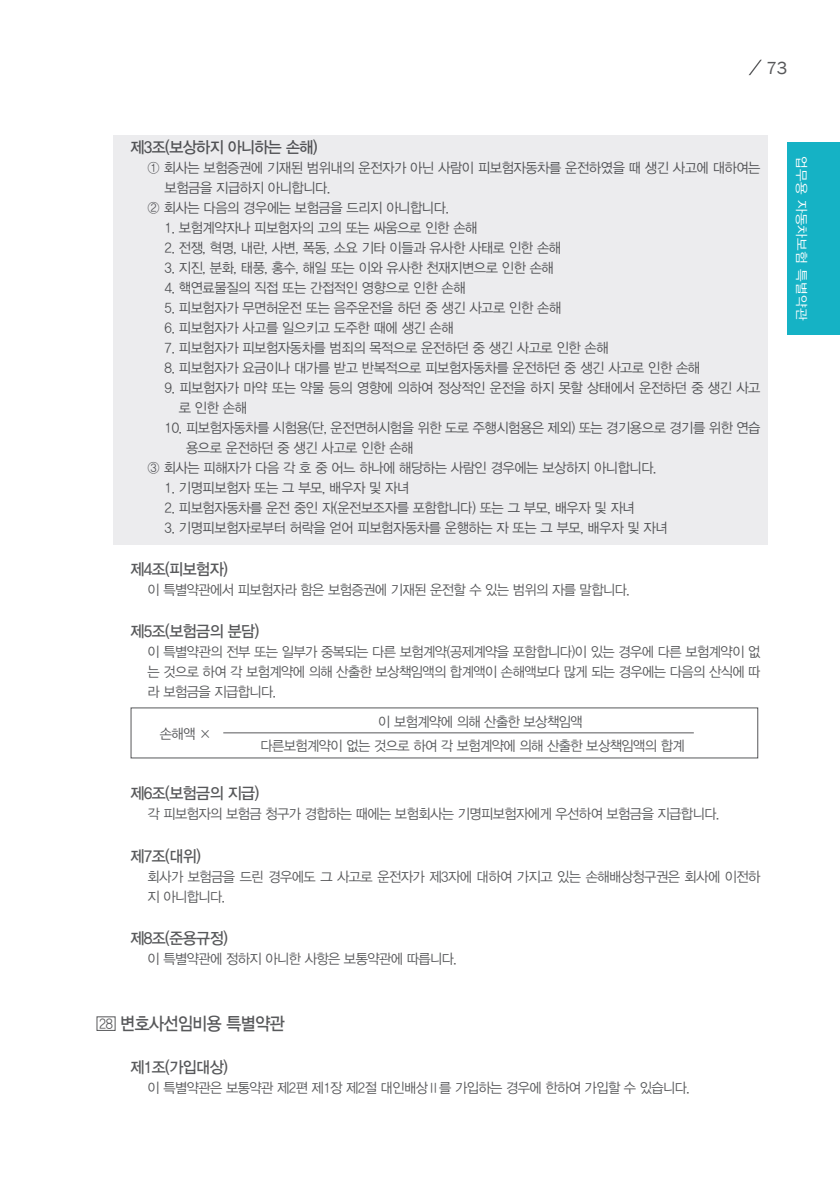
<style>
.page{position:relative;width:840px;height:1191px;background:#fff}
.page>*{position:absolute;margin:0;border:0;box-sizing:border-box;transform-origin:0 0}
.제1장_조{font:18px "YDVYGO Std 33";letter-spacing:-.03em;color:#57585a;scale:.9 1}
.t1{font:18px "Franklin Gothic";color:#57585a}
.조조{font:16px "YDVYGO Std 33";letter-spacing:-.04em;color:#57585a;scale:.95 1}
.본문_4_내어쓰기{font:14px/20px "YDVYGO Std 32";letter-spacing:-.03em;color:#57585a;scale:.95 1}
.본문-1{font:14px/20px "YDVYGO Std 32";letter-spacing:-.04em;color:#57585a;text-align:justify;scale:.95 1}
.본문_1_내어쓰기{font:14px/20px "YDVYGO Std 32";letter-spacing:-.03em;color:#57585a;scale:.95 1}
.본문{font:14px "YDVYGO Std 32";letter-spacing:-.04em;color:#57585a;scale:.95 1}
.목차_본문{font:14px "YDVYGO Std 32";color:#57585a;scale:.9 1}
.t2{font:12.8px "YDVYGO Std 12";letter-spacing:.03em;color:#fff;scale:1.06 1}
</style>
<div class="page">
<svg style="left:748px;top:60px;width:13px;height:15px"></svg>
<div style="left:787px;top:142px;width:52px;height:192px;background:#15b2c5"></div>
<hr style="left:223px;top:732px;width:470px;height:1px;background:#57585a">
<div style="left:96px;top:1016px;width:19px;height:15px;border:1px solid #57585a"></div>
<div style="left:113px;top:135px;width:654px;height:409px;background:#ececee"></div>
<p class="t1" style="left:766px;top:57px;width:23px">73</p>
<p class="조조" style="left:130px;top:139px;width:198px">제3조(보상하지 아니하는 손해)</p>
<p class="본문_1_내어쓰기" style="left:164px;top:158px;width:628px;text-indent:-17px">① 회사는 보험증권에 기재된 범위내의 운전자가 아닌 사람이 피보험자동차를 운전하였을 때 생긴 사고에 대하여는 보험금을 지급하지 아니합니다.</p>
<p class="본문_1_내어쓰기" style="left:147px;top:198px;width:319px">② 회사는 다음의 경우에는 보험금을 드리지 아니합니다.</p>
<p class="본문_4_내어쓰기" style="left:164px;top:218px;width:330px">1. 보험계약자나 피보험자의 고의 또는 싸움으로 인한 손해</p>
<p class="본문_4_내어쓰기" style="left:164px;top:238px;width:418px">2. 전쟁, 혁명, 내란, 사변, 폭동, 소요 기타 이들과 유사한 사태로 인한 손해</p>
<p class="본문_4_내어쓰기" style="left:164px;top:258px;width:411px">3. 지진, 분화, 태풍, 홍수, 해일 또는 이와 유사한 천재지변으로 인한 손해</p>
<p class="본문_4_내어쓰기" style="left:164px;top:278px;width:318px">4. 핵연료물질의 직접 또는 간접적인 영향으로 인한 손해</p>
<p class="본문_4_내어쓰기" style="left:164px;top:298px;width:419px">5. 피보험자가 무면허운전 또는 음주운전을 하던 중 생긴 사고로 인한 손해</p>
<p class="본문_4_내어쓰기" style="left:164px;top:318px;width:306px">6. 피보험자가 사고를 일으키고 도주한 때에 생긴 손해</p>
<p class="본문_4_내어쓰기" style="left:164px;top:338px;width:468px">7. 피보험자가 피보험자동차를 범죄의 목적으로 운전하던 중 생긴 사고로 인한 손해</p>
<p class="본문_4_내어쓰기" style="left:164px;top:358px;width:565px">8. 피보험자가 요금이나 대가를 받고 반복적으로 피보험자동차를 운전하던 중 생긴 사고로 인한 손해</p>
<p class="본문_4_내어쓰기" style="left:179px;top:378px;width:613px;text-indent:-14px">9. 피보험자가 마약 또는 약물 등의 영향에 의하여 정상적인 운전을 하지 못할 상태에서 운전하던 중 생긴 사고 로 인한 손해</p>
<p class="본문_4_내어쓰기" style="left:186px;top:418px;width:606px;text-indent:-21px">10. 피보험자동차를 시험용(단, 운전면허시험을 위한 도로 주행시험용은 제외) 또는 경기용으로 경기를 위한 연습 용으로 운전하던 중 생긴 사고로 인한 손해</p>
<p class="본문_1_내어쓰기" style="left:147px;top:458px;width:537px">③ 회사는 피해자가 다음 각 호 중 어느 하나에 해당하는 사람인 경우에는 보상하지 아니합니다.</p>
<p class="본문_4_내어쓰기" style="left:164px;top:478px;width:259px">1. 기명피보험자 또는 그 부모, 배우자 및 자녀</p>
<p class="본문_4_내어쓰기" style="left:164px;top:498px;width:496px">2. 피보험자동차를 운전 중인 자(운전보조자를 포함합니다) 또는 그 부모, 배우자 및 자녀</p>
<p class="본문_4_내어쓰기" style="left:164px;top:518px;width:530px">3. 기명피보험자로부터 허락을 얻어 피보험자동차를 운행하는 자 또는 그 부모, 배우자 및 자녀</p>
<p class="조조" style="left:130px;top:561px;width:104px">제4조(피보험자)</p>
<p class="본문-1" style="left:147px;top:580px;width:509px">이 특별약관에서 피보험자라 함은 보험증권에 기재된 운전할 수 있는 범위의 자를 말합니다.</p>
<p class="조조" style="left:130px;top:623px;width:137px">제5조(보험금의 분담)</p>
<p class="본문-1" style="left:147px;top:642px;width:646px">이 특별약관의 전부 또는 일부가 중복되는 다른 보험계약(공제계약을 포함합니다)이 있는 경우에 다른 보험계약이 없 는 것으로 하여 각 보험계약에 의해 산출한 보상책임액의 합계액이 손해액보다 많게 되는 경우에는 다음의 산식에 따 라 보험금을 지급합니다.</p>
<p class="본문" style="left:378px;top:714px;width:217px">이 보험계약에 의해 산출한 보상책임액</p>
<p class="본문" style="left:160px;top:726px;width:56px">손해액 ×</p>
<p class="본문" style="left:260px;top:738px;width:448px">다른보험계약이 없는 것으로 하여 각 보험계약에 의해 산출한 보상책임액의 합계</p>
<p class="조조" style="left:130px;top:785px;width:137px">제6조(보험금의 지급)</p>
<p class="본문-1" style="left:147px;top:804px;width:603px">각 피보험자의 보험금 청구가 경합하는 때에는 보험회사는 기명피보험자에게 우선하여 보험금을 지급합니다.</p>
<p class="조조" style="left:130px;top:847px;width:76px">제7조(대위)</p>
<p class="본문-1" style="left:147px;top:866px;width:646px">회사가 보험금을 드린 경우에도 그 사고로 운전자가 제3자에 대하여 가지고 있는 손해배상청구권은 회사에 이전하 지 아니합니다.</p>
<p class="조조" style="left:130px;top:929px;width:104px">제8조(준용규정)</p>
<p class="본문-1" style="left:147px;top:948px;width:327px">이 특별약관에 정하지 아니한 사항은 보통약관에 따릅니다.</p>
<p class="목차_본문" style="left:99px;top:1017px;width:17px">28</p>
<p class="제1장_조" style="left:120px;top:1014px;width:184px">변호사선임비용 특별약관</p>
<p class="조조" style="left:130px;top:1059px;width:104px">제1조(가입대상)</p>
<p class="본문-1" style="left:147px;top:1078px;width:572px">이 특별약관은 보통약관 제2편 제1장 제2절 대인배상Ⅱ를 가입하는 경우에 한하여 가입할 수 있습니다.</p>
<p class="t2" style="left:807px;top:156px;width:157px;rotate:90deg">업무용 자동차보험 특별약관</p>
</div>
